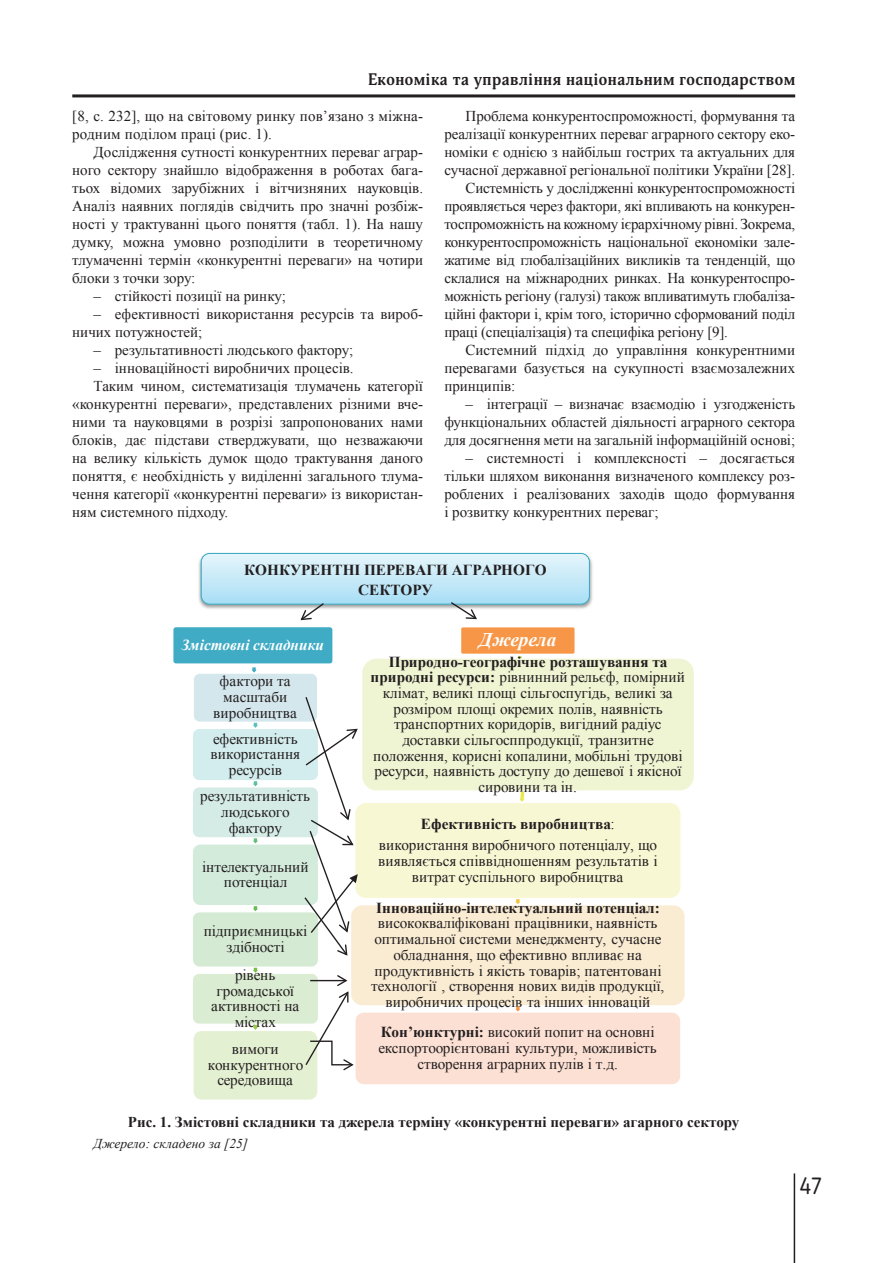
<style>
.page{position:relative;width:893px;height:1263px;background:#fff}
.page>*{position:absolute;margin:0;border:0;box-sizing:border-box;transform-origin:0 0}
.t1{font:23.25px "Blogger Sans";color:#231f20}
.t2{font:italic 700 19.2px "Times New Roman";color:#fff}
.t3{font:700 16.5px "Adonis C";letter-spacing:.03em;color:#231f20}
.t4{font:15.3px/15.8px "Times New Roman";color:#231f20;text-align:center}
.t5{font:700 15.3px/19.8px "Times New Roman";color:#231f20;text-align:center}
.t6{font:italic 700 15.3px "Times New Roman";color:#fff}
.t7{font:15px/18px "Times New Roman";letter-spacing:-.005em;color:#231f20;text-align:justify}
.t8{font:700 15px "Times New Roman";color:#231f20}
.t9{font:italic 13.5px "Times New Roman";color:#231f20}
.s1{font-weight:700}
</style>
<div class="page">
<hr style="left:794px;top:1173px;width:1px;height:90px;background:#231f20">
<hr style="left:72px;top:94px;width:723px;height:3px;background:#231f20">
<div style="left:171px;top:624px;width:164px;height:42px;background:#3fabc5;border:3px solid #fff;border-radius:4px"></div>
<svg style="left:252px;top:667px;width:5px;height:5px"></svg>
<div style="left:194px;top:674px;width:123px;height:48px;background:#d0e5ec;border:3px solid #d0e5ec;border-radius:5px"></div>
<svg style="left:253px;top:723px;width:5px;height:5px"></svg>
<div style="left:193px;top:729px;width:125px;height:51px;background:#cfebec;border:3px solid #cfebec;border-radius:5px"></div>
<svg style="left:253px;top:781px;width:5px;height:5px"></svg>
<div style="left:193px;top:787px;width:125px;height:50px;background:#d0eae3;border:3px solid #d0eae3;border-radius:5px"></div>
<svg style="left:253px;top:838px;width:5px;height:5px"></svg>
<div style="left:193px;top:844px;width:125px;height:61px;background:#cfe9d8;border:3px solid #cfe9d8;border-radius:6px"></div>
<svg style="left:253px;top:906px;width:5px;height:5px"></svg>
<div style="left:193px;top:912px;width:125px;height:54px;background:#d0e8cf;border:3px solid #d0e8cf;border-radius:5px"></div>
<svg style="left:253px;top:968px;width:5px;height:5px"></svg>
<div style="left:193px;top:974px;width:125px;height:50px;background:#d6eacc;border:3px solid #d6eacc;border-radius:5px"></div>
<svg style="left:253px;top:1025px;width:5px;height:5px"></svg>
<div style="left:194px;top:1031px;width:123px;height:68px;background:#e2efce;border:3px solid #e2efce;border-radius:7px"></div>
<div style="left:458px;top:625px;width:119px;height:31px;background:#f79646;border:3px solid #fff;border-radius:3px"></div>
<svg style="left:517px;top:656px;width:5px;height:3px"></svg>
<div style="left:362px;top:659px;width:332px;height:131px;background:#eef4cf;border:3px solid #eef4cf;border-radius:13px"></div>
<svg style="left:519px;top:791px;width:6px;height:11px"></svg>
<div style="left:355px;top:803px;width:325px;height:95px;background:#f8f7d0;border:3px solid #f8f7d0;border-radius:9px"></div>
<svg style="left:515px;top:899px;width:5px;height:5px"></svg>
<div style="left:351px;top:905px;width:334px;height:100px;background:#f9eacf;border:3px solid #f9eacf;border-radius:10px"></div>
<svg style="left:515px;top:1006px;width:5px;height:5px"></svg>
<div style="left:356px;top:1013px;width:324px;height:71px;background:#fcddcf;border:3px solid #fcddcf;border-radius:7px"></div>
<img style="left:198px;top:552px;width:395px;height:54px">
<svg style="left:201px;top:553px;width:388px;height:68px"></svg>
<svg style="left:304px;top:974px;width:51px;height:97px"></svg>
<svg style="left:303px;top:695px;width:56px;height:262px"></svg>
<p class="t3" style="left:368px;top:70px;width:429px">Економіка та управління національним господарством</p>
<p class="t7" style="left:72px;top:107px;width:352px">[8, с. 232], що на світовому ринку пов’язано з міжна&shy;родним поділом праці (рис. 1).</p>
<p class="t7" style="left:72px;top:143px;width:352px;text-indent:21px">Дослідження сутності конкурентних переваг аграр&shy;ного сектору знайшло відображення в роботах бага&shy;тьох відомих зарубіжних і вітчизняних науковців.<br>Аналіз наявних поглядів свідчить про значні розбіж&shy;ності у трактуванні цього поняття (табл. 1). На нашу думку, можна умовно розподілити в теоретичному тлумаченні термін «конкурентні переваги» на чотири блоки з точки зору:</p>
<p class="t7" style="left:94px;top:287px;width:194px">– стійкості позиції на ринку;</p>
<p class="t7" style="left:72px;top:305px;width:352px;text-indent:21px">– ефективності використання ресурсів та вироб&shy;ничих потужностей;</p>
<p class="t7" style="left:94px;top:341px;width:261px">– результативності людського фактору;</p>
<p class="t7" style="left:94px;top:359px;width:262px">– інноваційності виробничих процесів.</p>
<p class="t7" style="left:94px;top:377px;width:331px">Таким чином, систематизація тлумачень категорії</p>
<p class="t7" style="left:72px;top:395px;width:352px">«конкурентні переваги», представлених різними вче-</p>
<p class="t7" style="left:72px;top:413px;width:352px">ними та науковцями в розрізі запропонованих нами</p>
<p class="t7" style="left:72px;top:431px;width:352px">блоків, дає підстави стверджувати, що незважаючи</p>
<p class="t7" style="left:72px;top:449px;width:352px">на велику кількість думок щодо трактування даного</p>
<p class="t7" style="left:72px;top:467px;width:352px">поняття, є необхідність у виділенні загального тлума-</p>
<p class="t7" style="left:72px;top:485px;width:352px">чення категорії «конкурентні переваги» із використан-</p>
<p class="t7" style="left:72px;top:503px;width:157px">ням системного підходу.</p>
<p class="t7" style="left:466px;top:107px;width:331px">Проблема конкурентоспроможності, формування та</p>
<p class="t7" style="left:444px;top:125px;width:352px">реалізації конкурентних переваг аграрного сектору еко-</p>
<p class="t7" style="left:444px;top:143px;width:352px">номіки є однією з найбільш гострих та актуальних для</p>
<p class="t7" style="left:444px;top:161px;width:352px">сучасної державної регіональної політики України [28].</p>
<p class="t7" style="left:466px;top:179px;width:331px">Системність у дослідженні конкурентоспроможності</p>
<p class="t7" style="left:444px;top:197px;width:352px">проявляється через фактори, які впливають на конкурен-</p>
<p class="t7" style="left:444px;top:215px;width:352px">тоспроможність на кожному ієрархічному рівні. Зокрема,</p>
<p class="t7" style="left:444px;top:233px;width:352px">конкурентоспроможність національної економіки зале-</p>
<p class="t7" style="left:444px;top:251px;width:352px">жатиме від глобалізаційних викликів та тенденцій, що</p>
<p class="t7" style="left:444px;top:269px;width:352px">склалися на міжнародних ринках. На конкурентоспро-</p>
<p class="t7" style="left:444px;top:287px;width:352px">можність регіону (галузі) також впливатимуть глобаліза-</p>
<p class="t7" style="left:444px;top:305px;width:352px">ційні фактори і, крім того, історично сформований поділ</p>
<p class="t7" style="left:444px;top:323px;width:285px">праці (спеціалізація) та специфіка регіону [9].</p>
<p class="t7" style="left:466px;top:341px;width:331px">Системний підхід до управління конкурентними</p>
<p class="t7" style="left:444px;top:359px;width:352px">перевагами базується на сукупності взаємозалежних</p>
<p class="t7" style="left:444px;top:377px;width:73px">принципів:</p>
<p class="t7" style="left:444px;top:395px;width:352px;text-indent:21px">– інтеграції – визначає взаємодію і узгодженість функціональних областей діяльності аграрного сектора для досягнення мети на загальній інформаційній основі;</p>
<p class="t7" style="left:444px;top:449px;width:352px;text-indent:21px">– системності і комплексності – досягається тільки шляхом виконання визначеного комплексу роз&shy;роблених і реалізованих заходів щодо формування і розвитку конкурентних переваг;</p>
<p class="t5" style="left:244px;top:560px;width:304px">КОНКУРЕНТНІ ПЕРЕВАГИ АГРАРНОГО<br>СЕКТОРУ</p>
<p class="t6" style="left:182px;top:634px;width:144px">Змістовні складники</p>
<p class="t4" style="left:213px;top:673px;width:85px">фактори та масштаби виробництва</p>
<p class="t4" style="left:211px;top:730px;width:91px">ефективність використання ресурсів</p>
<p class="t4" style="left:200px;top:788px;width:111px">результативність людського фактору</p>
<p class="t4" style="left:202px;top:858px;width:108px">інтелектуальний потенціал</p>
<p class="t4" style="left:204px;top:923px;width:105px">підприємницькі здібності</p>
<p class="t4" style="left:211px;top:967px;width:90px">рівень громадської активності на містах</p>
<p class="t4" style="left:208px;top:1041px;width:97px">вимоги конкурентного середовища</p>
<p class="t2" style="left:479px;top:627px;width:79px">Джерела</p>
<p class="t4" style="left:371px;top:653px;width:316px"><span class="s1">Природно-географічне розташування та природні ресурси:</span> рівнинний рельєф, помірний клімат, великі площі сільгоспугідь, великі за розміром площі окремих полів, наявність транспортних коридорів, вигідний радіус доставки сільгосппродукції, транзитне положення, корисні копалини, мобільні трудові ресурси, наявність доступу до дешевої і якісної сировини та ін.</p>
<p class="t4" style="left:379px;top:812px;width:280px;line-height:21.5px"><span class="s1">Ефективність виробництва</span>: використання виробничого потенціалу, що</p>
<p class="t4" style="left:378px;top:853px;width:281px">виявляється співвідношенням результатів і витрат суспільного виробництва</p>
<p class="t5" style="left:376px;top:897px;width:285px">Інноваційно-інтелектуальний потенціал:</p>
<p class="t4" style="left:371px;top:915px;width:295px">висококваліфіковані працівники, наявність оптимальної системи менеджменту, сучасне обладнання, що ефективно впливає на продуктивність і якість товарів; патентовані технології , створення нових видів продукції, виробничих процесів та інших інновацій</p>
<p class="t4" style="left:378px;top:1024px;width:280px"><span class="s1">Кон’юнктурні:</span> високий попит на основні експортоорієнтовані культури, можливість створення аграрних пулів і т.д.</p>
<p class="t8" style="left:128px;top:1112px;width:613px">Рис. 1. Змістовні складники та джерела терміну «конкурентні переваги» агарного сектору</p>
<p class="t9" style="left:94px;top:1134px;width:156px">Джерело: складено за [25]</p>
<h1 class="t1" style="left:799px;top:1172px;width:25px">47</h1>
</div>
